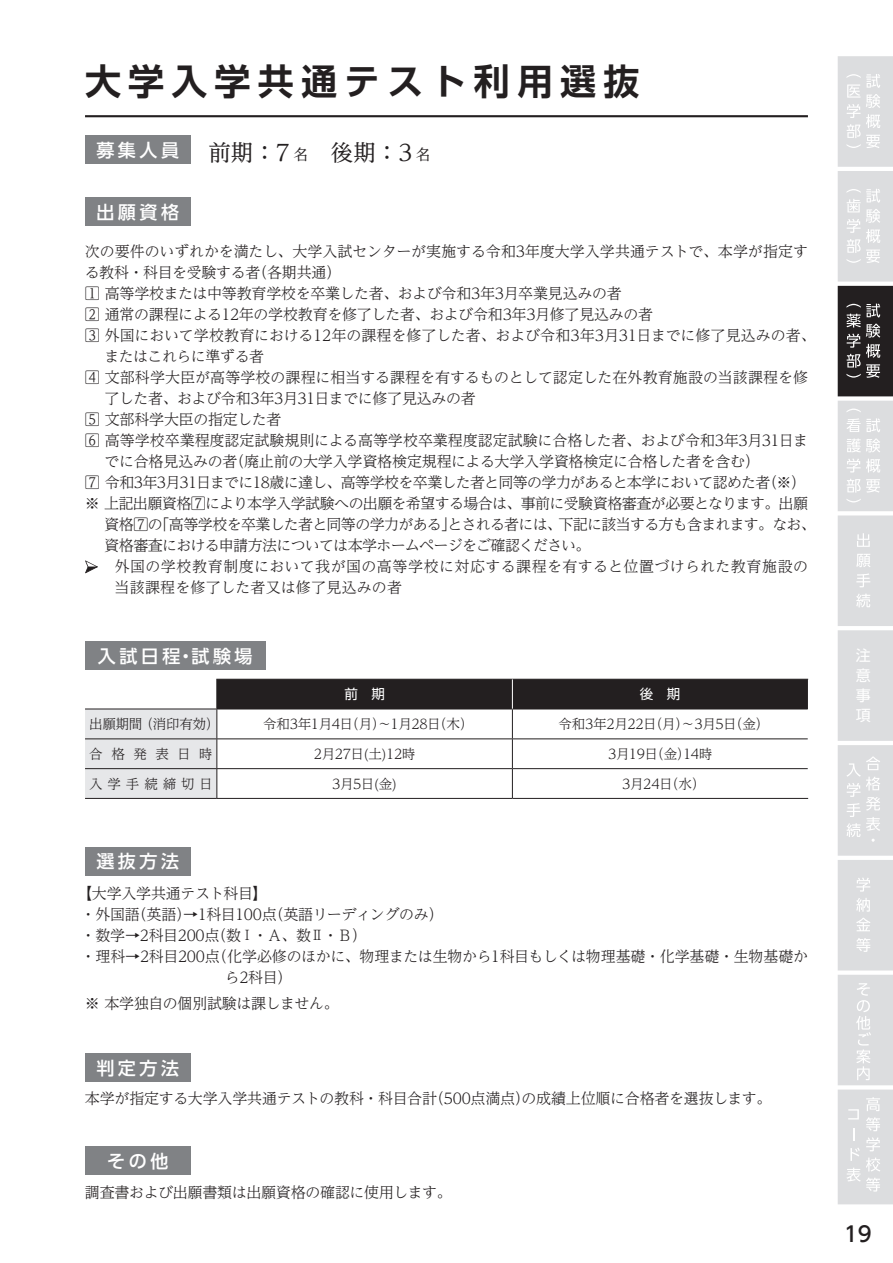
<style>
.page{position:relative;width:893px;height:1263px;background:#fff}
.page>*{position:absolute;margin:0;border:0;box-sizing:border-box;transform-origin:0 0}
.t1{font:700 36px "UD Shin Go Pro De";letter-spacing:.2em;color:#231f20}
.t2{font:22.5px "UD Reimin Pro";color:#231f20}
.t3{font:500 21px "UD Shin Go Pro";color:#231f20}
.t4{font:500 18px "UD Shin Go Pro";letter-spacing:.2em;color:#fff}
.t5{font:300 15px "UD Reimin Pro";letter-spacing:-.02em;color:#231f20}
.t6{font:300 15px "UD Reimin Pro";color:#231f20}
.t7{font:300 15px "UD Reimin Pro";letter-spacing:-.05em;color:#231f20}
.t8{font:300 15px "UD Reimin Pro";letter-spacing:-.045em;color:#231f20}
.t9{font:300 15px "UD Reimin Pro";letter-spacing:.03em;color:#231f20}
.t10{font:300 15px "UD Reimin Pro";letter-spacing:.01em;color:#231f20}
.t11{font:300 15px "UD Reimin Pro";letter-spacing:-.04em;color:#231f20}
.t12{font:15px/20.1px "UD Shin Go Pro";color:#fff;text-align:justify}
.t13{font:300 13.5px "UD Reimin Pro";letter-spacing:-.02em;color:#231f20}
.t14{font:300 13.5px "UD Reimin Pro";letter-spacing:.36em;color:#231f20}
.t15{font:13.5px "UD Shin Go Pro";color:#fff}
.s1{font-size:15px}
.s2{font-size:13.5px}
</style>
<div class="page">
<svg style="left:837px;top:56px;width:56px;height:1149px"></svg>
<hr style="left:85px;top:115px;width:723px;height:2px;background:#231f20">
<div style="left:85px;top:135px;width:105px;height:29px;background:#808285"></div>
<div style="left:85px;top:197px;width:105px;height:29px;background:#808285"></div>
<div style="left:85px;top:641px;width:180px;height:29px;background:#808285"></div>
<hr style="left:85px;top:798px;width:132px;height:1px;background:#231f20">
<hr style="left:217px;top:798px;width:295px;height:1px;background:#231f20">
<hr style="left:512px;top:798px;width:296px;height:1px;background:#231f20">
<svg style="left:85px;top:679px;width:723px;height:119px"></svg>
<svg style="left:85px;top:560px;width:13px;height:13px"></svg>
<div style="left:85px;top:847px;width:105px;height:28px;background:#808285"></div>
<div style="left:85px;top:1146px;width:105px;height:29px;background:#808285"></div>
<div style="left:85px;top:1053px;width:105px;height:29px;background:#808285"></div>
<h1 class="t1" style="left:85px;top:53px;width:556px">大学入学共通テスト利用選抜</h1>
<p class="t4" style="left:96px;top:136px;width:84px">募集人員</p>
<h2 class="t2" style="left:208px;top:134px;width:224px">前期：7 <span class="s1">名</span>　後期：3 <span class="s1">名</span></h2>
<p class="t4" style="left:96px;top:197px;width:84px">出願資格</p>
<p class="t5" style="left:85px;top:239px;width:725px">次の要件のいずれかを満たし、大学入試センターが実施する令和3年度大学入学共通テストで、本学が指定す</p>
<p class="t5" style="left:85px;top:260px;width:258px">る教科・科目を受験する者（各期共通）</p>
<p class="t5" style="left:85px;top:281px;width:538px">1 高等学校または中等教育学校を卒業した者、および令和3年3月卒業見込みの者</p>
<p class="t5" style="left:85px;top:302px;width:570px">2 通常の課程による12年の学校教育を修了した者、および令和3年3月修了見込みの者</p>
<p class="t5" style="left:85px;top:323px;width:732px">3 外国において学校教育における12年の課程を修了した者、および令和3年3月31日までに修了見込みの者、</p>
<p class="t11" style="left:104px;top:344px;width:161px">またはこれらに準ずる者</p>
<p class="t6" style="left:85px;top:365px;width:725px">4 文部科学大臣が高等学校の課程に相当する課程を有するものとして認定した在外教育施設の当該課程を修</p>
<p class="t5" style="left:105px;top:386px;width:373px">了した者、および令和3年3月31日までに修了見込みの者</p>
<p class="t5" style="left:85px;top:407px;width:198px">5 文部科学大臣の指定した者</p>
<p class="t6" style="left:85px;top:428px;width:725px">6 高等学校卒業程度認定試験規則による高等学校卒業程度認定試験に合格した者、および令和3年3月31日ま</p>
<p class="t5" style="left:105px;top:449px;width:657px">でに合格見込みの者（廃止前の大学入学資格検定規程による大学入学資格検定に合格した者を含む）</p>
<p class="t7" style="left:85px;top:470px;width:722px">7 令和3年3月31日までに18歳に達し、高等学校を卒業した者と同等の学力があると本学において認めた者（※）</p>
<p class="t5" style="left:85px;top:491px;width:725px">※ 上記出願資格7により本学入学試験への出願を希望する場合は、事前に受験資格審査が必要となります。出願</p>
<p class="t8" style="left:104px;top:512px;width:713px">資格7の「高等学校を卒業した者と同等の学力がある」とされる者には、下記に該当する方も含まれます。なお、</p>
<p class="t7" style="left:104px;top:533px;width:488px">資格審査における申請方法については本学ホームページをご確認ください。</p>
<p class="t9" style="left:115px;top:554px;width:695px">外国の学校教育制度において我が国の高等学校に対応する課程を有すると位置づけられた教育施設の</p>
<p class="t10" style="left:115px;top:575px;width:289px">当該課程を修了した者又は修了見込みの者</p>
<p class="t4" style="left:98px;top:642px;width:156px">入試日程・試験場</p>
<p class="t15" style="left:344px;top:683px;width:42px">前　期</p>
<p class="t15" style="left:640px;top:683px;width:42px">後　期</p>
<p class="t13" style="left:89px;top:713px;width:132px">出願期間（消印有効）</p>
<p class="t13" style="left:263px;top:713px;width:212px">令和3年1月4日（月）～1月28日（木）</p>
<p class="t13" style="left:558px;top:713px;width:212px">令和3年2月22日（月）～3月5日（金）</p>
<p class="t13" style="left:89px;top:743px;width:125px">合格発表日時</p>
<p class="t13" style="left:314px;top:743px;width:103px">2月27日(土)12時</p>
<p class="t13" style="left:608px;top:743px;width:106px">3月19日（金）14時</p>
<p class="t14" style="left:89px;top:772px;width:125px">入学手続締切日</p>
<p class="t13" style="left:332px;top:772px;width:67px">3月5日(金)</p>
<p class="t13" style="left:622px;top:772px;width:84px">3月24日（水）</p>
<p class="t4" style="left:96px;top:847px;width:84px">選抜方法</p>
<p class="t5" style="left:77px;top:881px;width:192px">【大学入学共通テスト科目】</p>
<p class="t5" style="left:81px;top:902px;width:364px">・外国語（英語）→1科目100点（英語リーディングのみ）</p>
<p class="t5" style="left:81px;top:923px;width:287px">・数学→2科目200点（数<span class="s2">Ⅰ</span>・Ａ、数<span class="s2">Ⅱ</span>・Ｂ）</p>
<p class="t5" style="left:81px;top:944px;width:729px">・理科→2科目200点（化学必修のほかに、物理または生物から1科目もしくは物理基礎・化学基礎・生物基礎か</p>
<p class="t5" style="left:225px;top:965px;width:69px">ら2科目）</p>
<p class="t5" style="left:85px;top:991px;width:256px">※ 本学独自の個別試験は課しません。</p>
<p class="t4" style="left:96px;top:1053px;width:84px">判定方法</p>
<p class="t5" style="left:85px;top:1086px;width:688px">本学が指定する大学入学共通テストの教科・科目合計（500点満点）の成績上位順に合格者を選抜します。</p>
<p class="t4" style="left:107px;top:1146px;width:63px">その他</p>
<p class="t5" style="left:85px;top:1179px;width:368px">調査書および出願書類は出願資格の確認に使用します。</p>
<p class="t12" style="left:856px;top:644px;width:16px">注意事項</p>
<h3 class="t3" style="left:844px;top:1217px;width:29px">19</h3>
</div>
